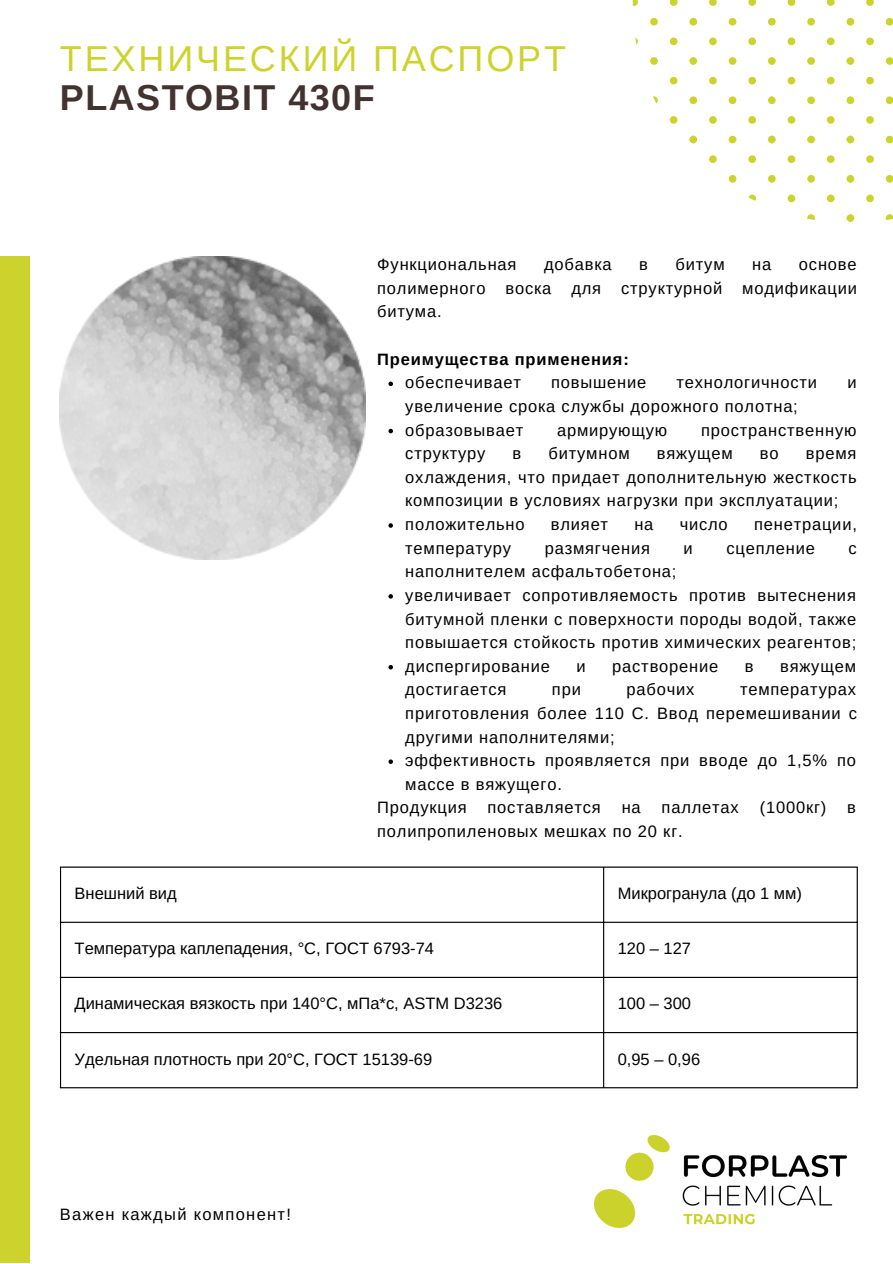
<style>
.page{position:relative;width:893px;height:1264px;background:#fff}
.page>*{position:absolute;margin:0;border:0;box-sizing:border-box;transform-origin:0 0}
.t1{font:36px "Arimo";letter-spacing:.08em;color:#ccd32c}
.t2{font:700 36px "Arimo";letter-spacing:.04em;color:#433330}
.t3{font:16.5px/23.5px "Arimo";letter-spacing:.05em;color:#000;text-align:justify}
.t4{font:16.5px "Arimo";color:#000}
.t5{font:700 16.5px "Arimo";letter-spacing:.05em;color:#000}
.t6{font:16.5px "Arimo";letter-spacing:.08em;color:#000}
</style>
<div class="page">
<div style="left:0;top:256px;width:29px;height:1006px;background:#ccd32c"></div>
<svg style="left:885px;top:18px;width:7px;height:8px"></svg>
<svg style="left:866px;top:38px;width:7px;height:7px"></svg>
<svg style="left:866px;top:0;width:7px;height:6px"></svg>
<svg style="left:885px;top:96px;width:7px;height:8px"></svg>
<svg style="left:866px;top:116px;width:7px;height:8px"></svg>
<svg style="left:866px;top:77px;width:7px;height:7px"></svg>
<svg style="left:885px;top:57px;width:7px;height:8px"></svg>
<svg style="left:885px;top:175px;width:7px;height:8px"></svg>
<svg style="left:866px;top:195px;width:7px;height:7px"></svg>
<svg style="left:866px;top:155px;width:7px;height:8px"></svg>
<svg style="left:885px;top:136px;width:7px;height:7px"></svg>
<svg style="left:885px;top:214px;width:7px;height:6px"></svg>
<svg style="left:846px;top:18px;width:8px;height:8px"></svg>
<svg style="left:807px;top:18px;width:7px;height:8px"></svg>
<svg style="left:787px;top:38px;width:8px;height:7px"></svg>
<svg style="left:827px;top:38px;width:7px;height:7px"></svg>
<svg style="left:787px;top:0;width:8px;height:6px"></svg>
<svg style="left:827px;top:0;width:7px;height:6px"></svg>
<svg style="left:846px;top:96px;width:8px;height:8px"></svg>
<svg style="left:807px;top:96px;width:7px;height:8px"></svg>
<svg style="left:787px;top:116px;width:8px;height:8px"></svg>
<svg style="left:827px;top:116px;width:7px;height:8px"></svg>
<svg style="left:787px;top:77px;width:8px;height:7px"></svg>
<svg style="left:827px;top:77px;width:7px;height:7px"></svg>
<svg style="left:846px;top:57px;width:8px;height:8px"></svg>
<svg style="left:807px;top:57px;width:7px;height:8px"></svg>
<svg style="left:846px;top:175px;width:8px;height:8px"></svg>
<svg style="left:807px;top:175px;width:7px;height:8px"></svg>
<svg style="left:787px;top:195px;width:8px;height:7px"></svg>
<svg style="left:827px;top:195px;width:7px;height:7px"></svg>
<svg style="left:787px;top:155px;width:8px;height:8px"></svg>
<svg style="left:827px;top:155px;width:7px;height:8px"></svg>
<svg style="left:846px;top:136px;width:8px;height:7px"></svg>
<svg style="left:807px;top:136px;width:7px;height:7px"></svg>
<svg style="left:846px;top:214px;width:8px;height:8px"></svg>
<svg style="left:807px;top:214px;width:7px;height:6px"></svg>
<svg style="left:768px;top:18px;width:7px;height:8px"></svg>
<svg style="left:728px;top:18px;width:8px;height:8px"></svg>
<svg style="left:709px;top:38px;width:7px;height:7px"></svg>
<svg style="left:748px;top:38px;width:8px;height:7px"></svg>
<svg style="left:709px;top:0;width:7px;height:6px"></svg>
<svg style="left:748px;top:0;width:8px;height:6px"></svg>
<svg style="left:768px;top:96px;width:7px;height:8px"></svg>
<svg style="left:728px;top:96px;width:8px;height:8px"></svg>
<svg style="left:709px;top:116px;width:7px;height:8px"></svg>
<svg style="left:748px;top:116px;width:8px;height:8px"></svg>
<svg style="left:709px;top:77px;width:7px;height:7px"></svg>
<svg style="left:748px;top:77px;width:8px;height:7px"></svg>
<svg style="left:768px;top:57px;width:7px;height:8px"></svg>
<svg style="left:728px;top:57px;width:8px;height:8px"></svg>
<svg style="left:768px;top:175px;width:7px;height:8px"></svg>
<svg style="left:728px;top:175px;width:8px;height:8px"></svg>
<svg style="left:748px;top:195px;width:8px;height:6px"></svg>
<svg style="left:709px;top:155px;width:7px;height:8px"></svg>
<svg style="left:748px;top:155px;width:8px;height:8px"></svg>
<svg style="left:768px;top:136px;width:7px;height:7px"></svg>
<svg style="left:728px;top:136px;width:8px;height:7px"></svg>
<svg style="left:689px;top:18px;width:8px;height:8px"></svg>
<svg style="left:650px;top:18px;width:7px;height:8px"></svg>
<svg style="left:635px;top:38px;width:3px;height:7px"></svg>
<svg style="left:669px;top:38px;width:8px;height:7px"></svg>
<svg style="left:632px;top:0;width:6px;height:6px"></svg>
<svg style="left:669px;top:0;width:8px;height:6px"></svg>
<svg style="left:689px;top:96px;width:8px;height:8px"></svg>
<svg style="left:653px;top:96px;width:4px;height:8px"></svg>
<svg style="left:669px;top:116px;width:8px;height:8px"></svg>
<svg style="left:669px;top:77px;width:8px;height:7px"></svg>
<svg style="left:689px;top:57px;width:8px;height:8px"></svg>
<svg style="left:650px;top:57px;width:7px;height:8px"></svg>
<svg style="left:689px;top:136px;width:8px;height:7px"></svg>
<hr style="left:60px;top:867px;width:1px;height:220px;background:#000">
<hr style="left:603px;top:867px;width:1px;height:220px;background:#000">
<hr style="left:856px;top:867px;width:1px;height:220px;background:#000">
<hr style="left:60px;top:866px;width:797px;height:1px;background:#000">
<hr style="left:60px;top:921px;width:797px;height:1px;background:#000">
<hr style="left:60px;top:976px;width:797px;height:1px;background:#000">
<hr style="left:60px;top:1032px;width:797px;height:1px;background:#000">
<hr style="left:60px;top:1087px;width:797px;height:1px;background:#000">
<img style="left:60px;top:256px;width:306px;height:303px">
<svg style="left:388px;top:381px;width:5px;height:5px"></svg>
<svg style="left:388px;top:429px;width:5px;height:4px"></svg>
<svg style="left:388px;top:523px;width:5px;height:5px"></svg>
<svg style="left:388px;top:594px;width:5px;height:4px"></svg>
<svg style="left:388px;top:665px;width:5px;height:4px"></svg>
<svg style="left:388px;top:759px;width:5px;height:5px"></svg>
<img style="left:594px;top:1135px;width:252px;height:92px">
<p class="t1" style="left:60px;top:39px;width:507px">ТЕХНИЧЕСКИЙ ПАСПОРТ</p>
<p class="t2" style="left:60px;top:77px;width:316px">PLASTOBIT 430F</p>
<p class="t3" style="left:377px;top:253px;width:141px">Функциональная</p>
<p class="t3" style="left:544px;top:253px;width:69px">добавка</p>
<p class="t3" style="left:639px;top:253px;width:10px">в</p>
<p class="t3" style="left:675px;top:253px;width:51px">битум</p>
<p class="t3" style="left:752px;top:253px;width:21px">на</p>
<p class="t3" style="left:798px;top:253px;width:59px">основе</p>
<p class="t3" style="left:377px;top:276px;width:341px">полимерного воска для структурной</p>
<p class="t3" style="left:742px;top:276px;width:116px">модификации</p>
<p class="t3" style="left:377px;top:300px;width:66px">битума.</p>
<p class="t5" style="left:377px;top:350px;width:253px">Преимущества применения:</p>
<p class="t3" style="left:405px;top:371px;width:117px">обеспечивает</p>
<p class="t3" style="left:551px;top:371px;width:97px">повышение</p>
<p class="t3" style="left:676px;top:371px;width:142px">технологичности</p>
<p class="t3" style="left:847px;top:371px;width:11px">и</p>
<p class="t3" style="left:405px;top:394px;width:394px">увеличение срока службы дорожного полотна;</p>
<p class="t3" style="left:405px;top:418px;width:119px">образовывает</p>
<p class="t3" style="left:557px;top:418px;width:112px">армирующую</p>
<p class="t3" style="left:701px;top:418px;width:157px">пространственную</p>
<p class="t3" style="left:405px;top:441px;width:82px">структуру</p>
<p class="t3" style="left:512px;top:441px;width:10px">в</p>
<p class="t3" style="left:548px;top:441px;width:83px">битумном</p>
<p class="t3" style="left:656px;top:441px;width:77px">вяжущем</p>
<p class="t3" style="left:759px;top:441px;width:20px">во</p>
<p class="t3" style="left:405px;top:441px;width:453px;text-indent:400px">время охлаждения, что придает дополнительную жесткость композиции в условиях нагрузки при эксплуатации;</p>
<p class="t3" style="left:405px;top:512px;width:121px">положительно</p>
<p class="t3" style="left:551px;top:512px;width:59px">влияет</p>
<p class="t3" style="left:634px;top:512px;width:21px">на</p>
<p class="t3" style="left:679px;top:512px;width:50px">число</p>
<p class="t3" style="left:754px;top:512px;width:104px">пенетрации,</p>
<p class="t3" style="left:405px;top:536px;width:107px">температуру</p>
<p class="t3" style="left:544px;top:536px;width:107px">размягчения</p>
<p class="t3" style="left:683px;top:536px;width:11px">и</p>
<p class="t3" style="left:726px;top:536px;width:90px">сцепление</p>
<p class="t3" style="left:848px;top:536px;width:10px">с</p>
<p class="t3" style="left:405px;top:559px;width:273px">наполнителем асфальтобетона;</p>
<p class="t3" style="left:405px;top:583px;width:452px">увеличивает сопротивляемость против вытеснения битумной пленки с поверхности породы водой, также повышается стойкость против химических реагентов;</p>
<p class="t3" style="left:405px;top:654px;width:146px">диспергирование</p>
<p class="t3" style="left:576px;top:654px;width:11px">и</p>
<p class="t3" style="left:612px;top:654px;width:108px">растворение</p>
<p class="t3" style="left:744px;top:654px;width:10px">в</p>
<p class="t3" style="left:780px;top:654px;width:77px">вяжущем</p>
<p class="t3" style="left:405px;top:678px;width:103px">достигается</p>
<p class="t3" style="left:552px;top:678px;width:30px">при</p>
<p class="t3" style="left:626px;top:678px;width:69px">рабочих</p>
<p class="t3" style="left:405px;top:678px;width:453px;text-indent:335px">температурах приготовления более 110 С. Ввод перемешивании с другими наполнителями;</p>
<p class="t3" style="left:405px;top:748px;width:452px">эффективность проявляется при вводе до 1,5% по массе в вяжущего.</p>
<p class="t3" style="left:377px;top:796px;width:91px">Продукция</p>
<p class="t3" style="left:487px;top:796px;width:115px">поставляется</p>
<p class="t3" style="left:621px;top:796px;width:21px">на</p>
<p class="t3" style="left:661px;top:796px;width:79px">паллетах</p>
<p class="t3" style="left:759px;top:796px;width:68px">(1000кг)</p>
<p class="t3" style="left:847px;top:796px;width:10px">в</p>
<p class="t3" style="left:377px;top:819px;width:307px">полипропиленовых мешках по 20 кг.</p>
<p class="t4" style="left:75px;top:884px;width:104px">Внешний вид</p>
<p class="t4" style="left:617px;top:884px;width:186px">Микрогранула (до 1 мм)</p>
<p class="t4" style="left:75px;top:939px;width:361px">Температура каплепадения, °C, ГОСТ 6793-74</p>
<p class="t3" style="left:617px;top:936px;width:75px">120 – 127</p>
<p class="t4" style="left:75px;top:994px;width:429px">Динамическая вязкость при 140°C, мПа*с, ASTM D3236</p>
<p class="t3" style="left:617px;top:991px;width:75px">100 – 300</p>
<p class="t4" style="left:75px;top:1049px;width:359px">Удельная плотность при 20°C, ГОСТ 15139-69</p>
<p class="t3" style="left:617px;top:1047px;width:84px">0,95 – 0,96</p>
<p class="t6" style="left:60px;top:1205px;width:232px">Важен каждый компонент!</p>
</div>
